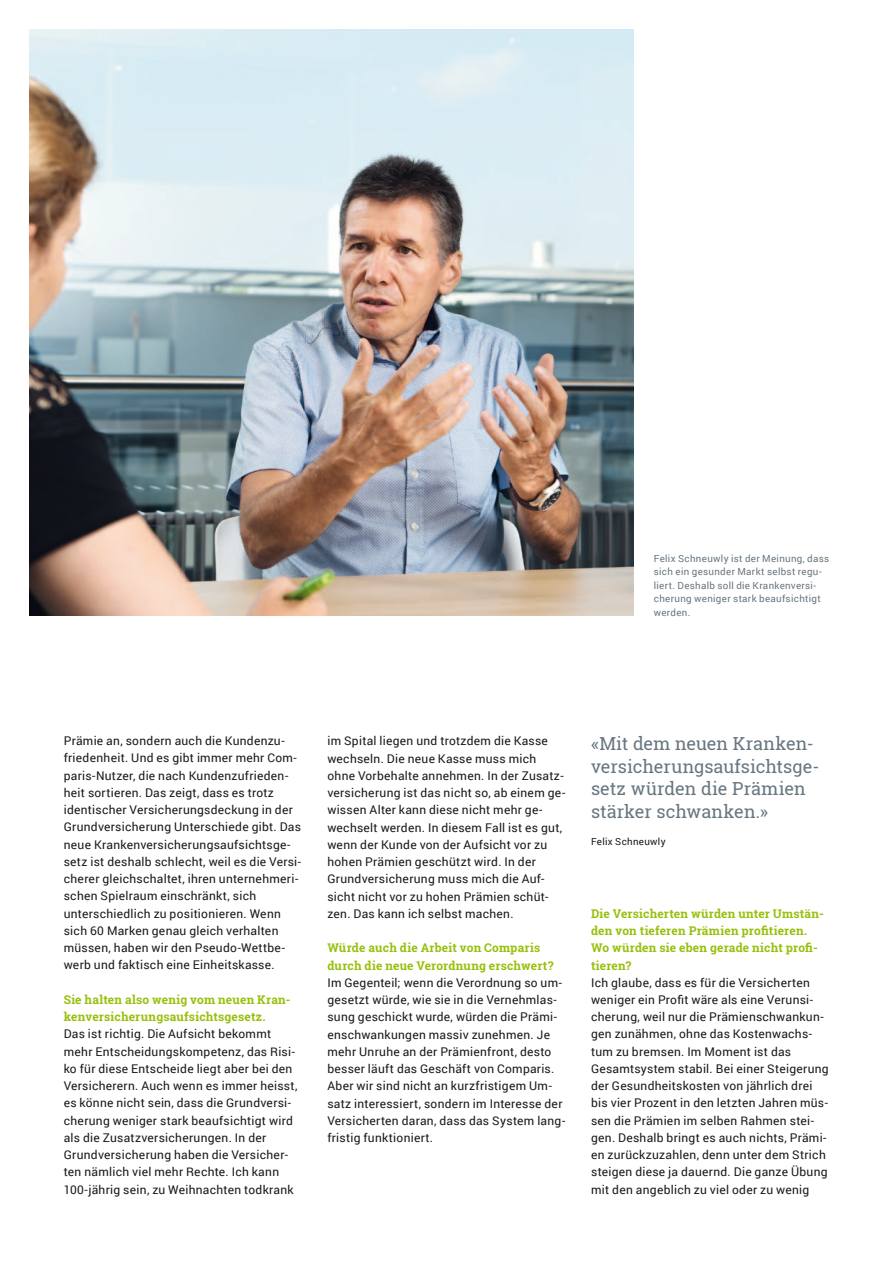
<style>
.page{position:relative;width:893px;height:1263px;background:#fff}
.page>*{position:absolute;margin:0;border:0;box-sizing:border-box;transform-origin:0 0}
.t1{font:18px/22.5px "Roboto Slab";color:#67767f}
.t2{font:12px/17.2px "Roboto";letter-spacing:.025em;color:#1a171c}
.t3{font:700 12px/17.2px "Roboto Slab";letter-spacing:.015em;color:#98bf0c}
.t4{font:9.75px/13.5px "Roboto";letter-spacing:.035em;color:#67767f}
.t5{font:9.75px "Roboto";letter-spacing:.035em;color:#1a171c}
</style>
<div class="page">
<img style="left:30px;top:30px;width:604px;height:586px">
<p class="t4" style="left:654px;top:551px;width:177px">Felix Schneuwly ist der Meinung, dass sich ein gesunder Markt selbst regu&shy;liert. Deshalb soll die Krankenversi&shy;cherung weniger stark beaufsichtigt werden.</p>
<p class="t2" style="left:64px;top:732px;width:239px">Prämie an, sondern auch die Kundenzu&shy;friedenheit. Und es gibt immer mehr Com&shy;paris-Nutzer, die nach Kundenzufrieden&shy;heit sortieren. Das zeigt, dass es trotz identischer Versicherungsdeckung in der Grundversicherung Unterschiede gibt. Das neue Krankenversicherungsaufsichtsge&shy;setz ist deshalb schlecht, weil es die Versi&shy;cherer gleichschaltet, ihren unternehmeri&shy;schen Spielraum einschränkt, sich unterschiedlich zu positionieren. Wenn sich 60 Marken genau gleich verhalten müssen, haben wir den Pseudo-Wettbe&shy;werb und faktisch eine Einheitskasse.</p>
<p class="t3" style="left:64px;top:991px;width:228px">Sie halten also wenig vom neuen Kran&shy;kenversicherungsaufsichtsgesetz.</p>
<p class="t2" style="left:64px;top:1025px;width:235px">Das ist richtig. Die Aufsicht bekommt mehr Entscheidungskompetenz, das Risi&shy;ko für diese Entscheide liegt aber bei den Versicherern. Auch wenn es immer heisst, es könne nicht sein, dass die Grundversi&shy;cherung weniger stark beaufsichtigt wird als die Zusatzversicherungen. In der Grundversicherung haben die Versicher&shy;ten nämlich viel mehr Rechte. Ich kann 100-jährig sein, zu Weihnachten todkrank</p>
<p class="t2" style="left:327px;top:732px;width:239px">im Spital liegen und trotzdem die Kasse wechseln. Die neue Kasse muss mich ohne Vorbehalte annehmen. In der Zusatz&shy;versicherung ist das nicht so, ab einem ge&shy;wissen Alter kann diese nicht mehr ge&shy;wechselt werden. In diesem Fall ist es gut, wenn der Kunde von der Aufsicht vor zu hohen Prämien geschützt wird. In der Grundversicherung muss mich die Auf&shy;sicht nicht vor zu hohen Prämien schüt&shy;zen. Das kann ich selbst machen.</p>
<p class="t3" style="left:327px;top:939px;width:228px">Würde auch die Arbeit von Comparis durch die neue Verordnung erschwert?</p>
<p class="t2" style="left:327px;top:973px;width:239px">Im Gegenteil; wenn die Verordnung so um&shy;gesetzt würde, wie sie in die Vernehmlas&shy;sung geschickt wurde, würden die Prämi&shy;enschwankungen massiv zunehmen. Je mehr Unruhe an der Prämienfront, desto besser läuft das Geschäft von Comparis.<br>Aber wir sind nicht an kurzfristigem Um&shy;satz interessiert, sondern im Interesse der Versicherten daran, dass das System lang&shy;fristig funktioniert.</p>
<h1 class="t1" style="left:591px;top:732px;width:230px">«Mit dem neuen Kranken&shy;versicherungsaufsichtsge&shy;setz würden die Prämien stärker schwanken.»</h1>
<p class="t5" style="left:591px;top:834px;width:76px">Felix Schneuwly</p>
<p class="t3" style="left:591px;top:905px;width:234px">Die Versicherten würden unter Umstän&shy;den von tieferen Prämien profitieren.<br>Wo würden sie eben gerade nicht profi&shy;tieren?</p>
<p class="t2" style="left:591px;top:973px;width:239px">Ich glaube, dass es für die Versicherten weniger ein Profit wäre als eine Verunsi&shy;cherung, weil nur die Prämienschwankun&shy;gen zunähmen, ohne das Kostenwachs&shy;tum zu bremsen. Im Moment ist das Gesamtsystem stabil. Bei einer Steigerung der Gesundheitskosten von jährlich drei bis vier Prozent in den letzten Jahren müs&shy;sen die Prämien im selben Rahmen stei&shy;gen. Deshalb bringt es auch nichts, Prämi&shy;en zurückzuzahlen, denn unter dem Strich steigen diese ja dauernd. Die ganze Übung mit den angeblich zu viel oder zu wenig</p>
</div>
